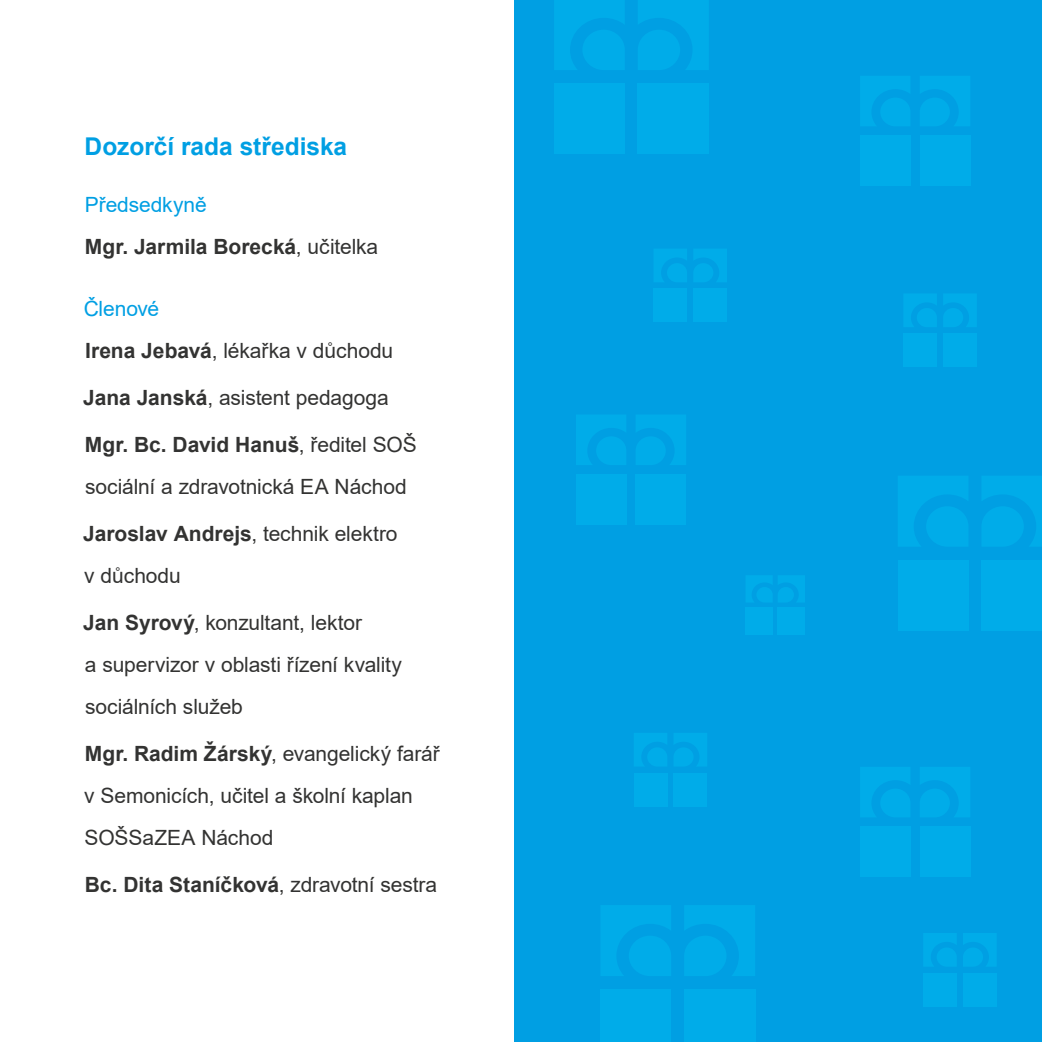
<style>
.page{position:relative;width:1042px;height:1042px;background:#fff}
.page>*{position:absolute;margin:0;border:0;box-sizing:border-box;transform-origin:0 0}
.t1{font:700 24.5px "Arial";color:#009fe3}
.t2{font:21px/42px "Arial";letter-spacing:-.005em;color:#333332}
.t3{font:700 21px/42px "Arial";color:#333332}
.s1{font-weight:400;color:#009fe3}
.s2{font-weight:400}
.s3{color:#009fe3}
.s4{font-weight:700}
</style>
<div class="page">
<div style="left:514px;top:0;width:528px;height:1042px;background:#009fe3"></div>
<svg style="left:554px;top:0;width:70px;height:70px"></svg>
<svg style="left:638px;top:0;width:71px;height:70px"></svg>
<div style="left:554px;top:83px;width:71px;height:71px;background:#00ace9"></div>
<div style="left:638px;top:83px;width:71px;height:71px;background:#00ace9"></div>
<svg style="left:898px;top:476px;width:70px;height:70px"></svg>
<svg style="left:982px;top:476px;width:60px;height:70px"></svg>
<div style="left:898px;top:559px;width:70px;height:71px;background:#00ace9"></div>
<div style="left:981px;top:559px;width:61px;height:71px;background:#00ace9"></div>
<svg style="left:601px;top:905px;width:70px;height:71px"></svg>
<svg style="left:684px;top:905px;width:71px;height:71px"></svg>
<div style="left:600px;top:989px;width:71px;height:53px;background:#00ace9"></div>
<div style="left:684px;top:989px;width:71px;height:53px;background:#00ace9"></div>
<svg style="left:860px;top:76px;width:50px;height:50px"></svg>
<svg style="left:920px;top:76px;width:50px;height:50px"></svg>
<div style="left:860px;top:136px;width:50px;height:50px;background:#00ace9"></div>
<div style="left:919px;top:136px;width:51px;height:50px;background:#00ace9"></div>
<svg style="left:576px;top:415px;width:50px;height:50px"></svg>
<svg style="left:636px;top:415px;width:50px;height:50px"></svg>
<div style="left:576px;top:474px;width:50px;height:51px;background:#00ace9"></div>
<div style="left:635px;top:474px;width:51px;height:51px;background:#00ace9"></div>
<svg style="left:860px;top:767px;width:50px;height:50px"></svg>
<svg style="left:920px;top:767px;width:50px;height:50px"></svg>
<div style="left:860px;top:826px;width:50px;height:51px;background:#00ace9"></div>
<div style="left:919px;top:826px;width:51px;height:51px;background:#00ace9"></div>
<svg style="left:654px;top:249px;width:33px;height:33px"></svg>
<svg style="left:694px;top:249px;width:33px;height:33px"></svg>
<div style="left:653px;top:288px;width:34px;height:34px;background:#00ace9"></div>
<div style="left:693px;top:288px;width:34px;height:34px;background:#00ace9"></div>
<svg style="left:746px;top:576px;width:59px;height:26px"></svg>
<div style="left:745px;top:607px;width:28px;height:28px;background:#00ace9"></div>
<div style="left:777px;top:607px;width:28px;height:28px;background:#00ace9"></div>
<svg style="left:634px;top:733px;width:33px;height:33px"></svg>
<svg style="left:674px;top:733px;width:33px;height:33px"></svg>
<div style="left:634px;top:773px;width:33px;height:33px;background:#00ace9"></div>
<div style="left:673px;top:773px;width:34px;height:33px;background:#00ace9"></div>
<svg style="left:924px;top:933px;width:32px;height:33px"></svg>
<svg style="left:963px;top:933px;width:33px;height:33px"></svg>
<div style="left:923px;top:973px;width:34px;height:33px;background:#00ace9"></div>
<div style="left:963px;top:973px;width:33px;height:33px;background:#00ace9"></div>
<svg style="left:904px;top:294px;width:33px;height:33px"></svg>
<svg style="left:943px;top:294px;width:34px;height:33px"></svg>
<div style="left:903px;top:333px;width:34px;height:34px;background:#00ace9"></div>
<div style="left:943px;top:333px;width:34px;height:34px;background:#00ace9"></div>
<p class="t1" style="left:85px;top:129px;width:264px">Dozorčí rada střediska</p>
<p class="t3" style="left:85px;top:184px;width:295px"><span class="s1">Předsedkyně<br></span>Mgr. Jarmila Borecká<span class="s2">, učitelka</span></p>
<p class="t2" style="left:84px;top:288px;width:311px"><span class="s3">Členové<br></span><span class="s4">Irena Jebavá</span>, lékařka v důchodu</p>
<p class="t2" style="left:83px;top:376px;width:307px"><span class="s4">Jana Janská</span>, asistent pedagoga</p>
<p class="t2" style="left:85px;top:423px;width:333px"><span class="s4">Mgr. Bc. David Hanuš</span>, ředitel SOŠ sociální a zdravotnická EA Náchod</p>
<p class="t2" style="left:83px;top:512px;width:316px"><span class="s4">Jaroslav Andrejs</span>, technik elektro v důchodu</p>
<p class="t2" style="left:83px;top:601px;width:320px"><span class="s4">Jan Syrový</span>, konzultant, lektor<br>a supervizor v oblasti řízení kvality sociálních služeb</p>
<p class="t2" style="left:84px;top:732px;width:357px"><span class="s4">Mgr. Radim Žárský</span>, evangelický farář v Semonicích, učitel a školní kaplan<br>SOŠSaZEA Náchod</p>
<p class="t3" style="left:85px;top:864px;width:354px">Bc. Dita Staníčková<span class="s2">, zdravotní sestra</span></p>
</div>
